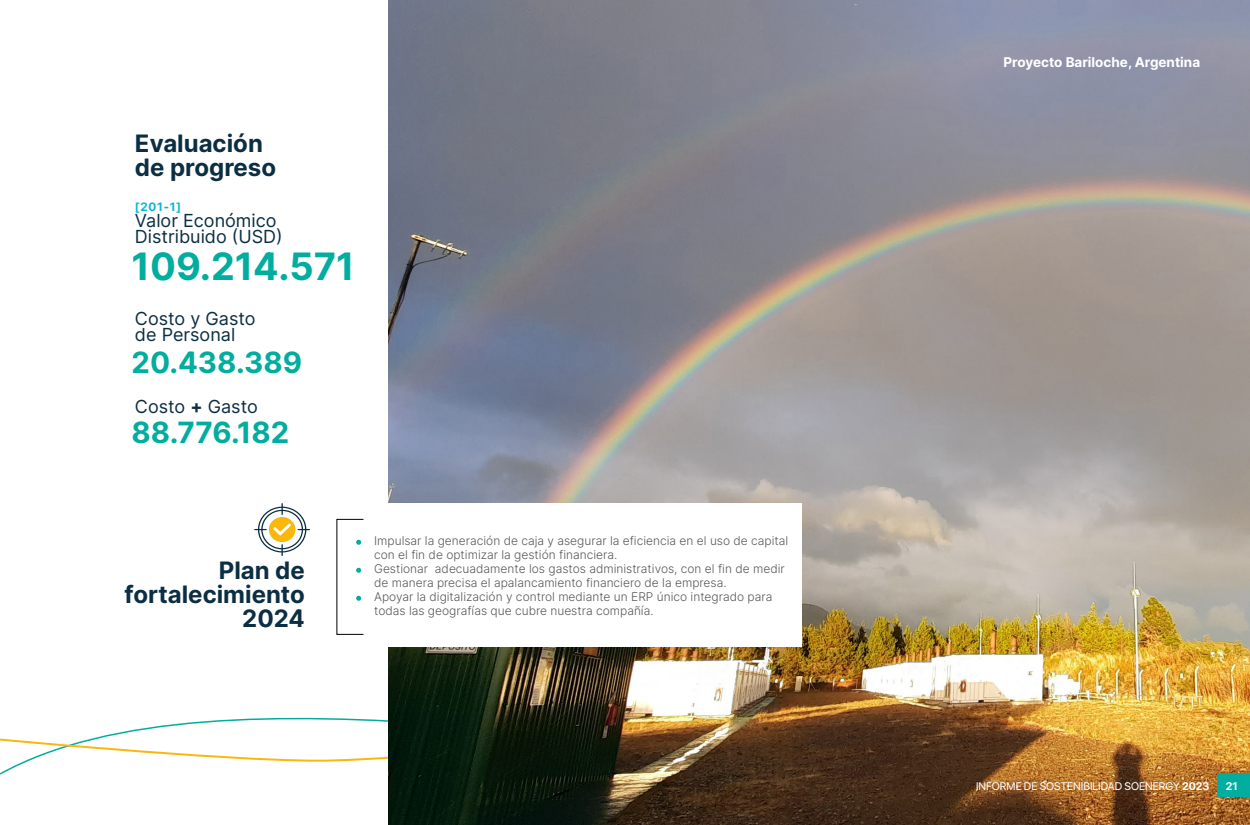
<style>
.page{position:relative;width:1250px;height:825px;background:#fff}
.page>*{position:absolute;margin:0;border:0;box-sizing:border-box;transform-origin:0 0}
.t1{font:700 37.75px "Inter";color:#00ad9e}
.t2{font:700 29.3px "Inter";color:#00ad9e}
.t3{font:700 24px/24px "Inter";color:#0b2e43;text-align:right}
.t4{font:18px/16px "Inter";color:#0b2e43}
.pie_de_foto_blanco{font:700 13.5px "Inter";color:#fff}
.texto_general{font:300 12px/14px "Inter";color:#57585a}
.gri{font:700 12px "SF Pro Display";color:#0ab5d1}
.t5{font:11px "SF Pro Display";color:#fff}
.t6{font:700 11px "SF Pro Display";color:#fff}
.s1{font-weight:700}
</style>
<div class="page">
<svg style="left:153px;top:653px;width:236px;height:74px"></svg>
<svg style="left:0;top:727px;width:389px;height:67px"></svg>
<img style="left:389px;top:0;width:861px;height:825px">
<div style="left:127px;top:503px;width:675px;height:144px;background:#fff"></div>
<div style="left:1217px;top:773px;width:33px;height:24px;background:#00ad9e"></div>
<svg style="left:356px;top:540px;width:5px;height:5px"></svg>
<svg style="left:356px;top:568px;width:5px;height:5px"></svg>
<svg style="left:356px;top:596px;width:5px;height:5px"></svg>
<svg style="left:254px;top:503px;width:56px;height:53px"></svg>
<p class="t3" style="left:135px;top:130px;width:129px">Evaluación</p>
<p class="t3" style="left:135px;top:154px;width:143px">de progreso</p>
<p class="gri" style="left:135px;top:200px;width:48px">[201-1]</p>
<p class="t4" style="left:135px;top:212px;width:149px">Valor Económico<br>Distribuido (USD)</p>
<p class="t1" style="left:132px;top:238px;width:225px">109.214.571</p>
<p class="t4" style="left:135px;top:310px;width:122px">Costo y Gasto</p>
<p class="t4" style="left:135px;top:326px;width:102px">de Personal</p>
<p class="t2" style="left:132px;top:340px;width:172px">20.438.389</p>
<p class="t4" style="left:135px;top:398px;width:124px">Costo <span class="s1">+</span> Gasto</p>
<p class="t2" style="left:132px;top:410px;width:159px">88.776.182</p>
<p class="t3" style="left:125px;top:558px;width:182px">Plan de fortalecimiento<br>2024</p>
<p class="texto_general" style="left:374px;top:533px;width:416px">Impulsar la generación de caja y asegurar la eficiencia en el uso de capital con el fin de optimizar la gestión financiera.</p>
<p class="texto_general" style="left:374px;top:561px;width:412px">Gestionar adecuadamente los gastos administrativos, con el fin de medir de manera precisa el apalancamiento financiero de la empresa.</p>
<p class="texto_general" style="left:374px;top:589px;width:400px">Apoyar la digitalización y control mediante un ERP único integrado para todas las geografías que cubre nuestra compañía.</p>
<p class="pie_de_foto_blanco" style="left:1003px;top:52px;width:198px">Proyecto Bariloche, Argentina</p>
<p class="t5" style="left:976px;top:777px;width:235px">INFORME DE SOSTENIBILIDAD SOENERGY <span class="s1">2023</span></p>
<p class="t6" style="left:1226px;top:780px;width:13px">21</p>
</div>
